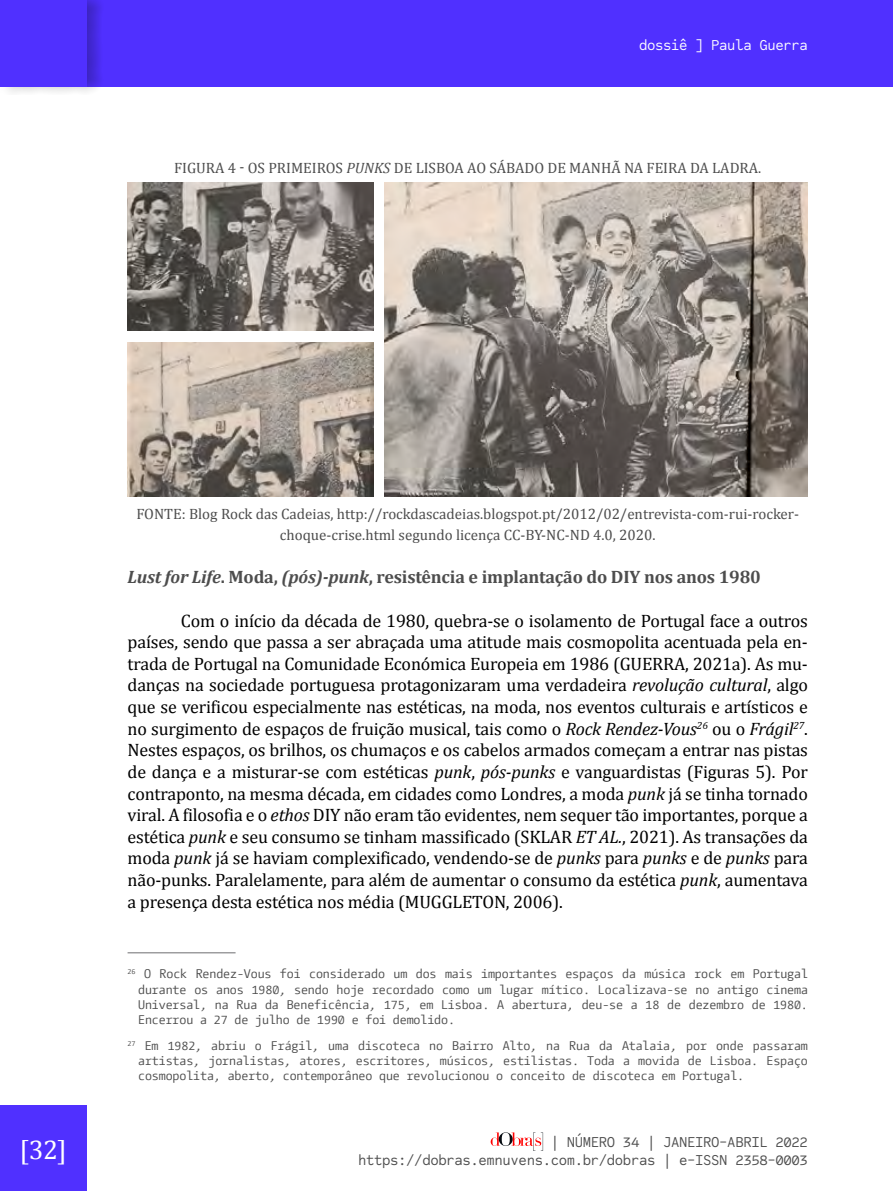
<style>
.page{position:relative;width:893px;height:1191px;background:#fff}
.page>*{position:absolute;margin:0;border:0;box-sizing:border-box;transform-origin:0 0}
.t1{font:27px "Cambria";color:#fff}
.t2{font:18px/21.6px "Cambria";letter-spacing:-.01em;color:#000;text-align:justify}
.t3{font:700 18px "Cambria";letter-spacing:-.01em;color:#4d4d4d}
.t4{font:15px/21.6px "Cambria";color:#4d4d4d;text-align:center}
.t5{font:15px/18px "Code Saver";letter-spacing:-.025em;color:#4d4d4d;text-align:right}
.t6{font:15px "Code Saver";letter-spacing:-.025em;color:#fff}
.t7{font:12.75px/15.3px "Camingo Code";letter-spacing:-.01em;color:#4d4d4d;text-align:justify}
.s1{font-style:italic}
</style>
<div class="page">
<div style="left:0;top:1106px;width:86px;height:85px;background:#5030ff"></div>
<svg style="left:491px;top:1132px;width:52px;height:18px"></svg>
<div style="left:0;top:0;width:893px;height:86px;background:#5030ff"></div>
<div style="left:0;top:0;width:104px;height:95px;background:#000;opacity:.25"></div>
<div style="left:0;top:0;width:86px;height:86px;background:#5030ff"></div>
<img style="left:128px;top:182px;width:245px;height:149px">
<img style="left:128px;top:343px;width:245px;height:154px">
<img style="left:385px;top:182px;width:423px;height:315px">
<hr style="left:128px;top:952px;width:108px;height:1px;background:#6d6e71">
<p class="t6" style="left:639px;top:36px;width:170px">dossiê ] Paula Guerra</p>
<p class="t4" style="left:174px;top:157px;width:589px">FIGURA 4 - OS PRIMEIROS <span class="s1">PUNKS</span> DE LISBOA AO SÁBADO DE MANHÃ NA FEIRA DA LADRA.</p>
<p class="t4" style="left:136px;top:502px;width:664px">FONTE: Blog Rock das Cadeias, http://rockdascadeias.blogspot.pt/2012/02/entrevista-com-rui-rocker&shy;choque-crise.html segundo licença CC-BY-NC-ND 4.0, 2020.</p>
<p class="t3" style="left:128px;top:566px;width:635px"><span class="s1">Lust for Life</span>. Moda, <span class="s1">(pós)-punk</span>, resistência e implantação do DIY nos anos 1980</p>
<p class="t2" style="left:128px;top:609px;width:682px;text-indent:53px">Com o início da década de 1980, quebra-se o isolamento de Portugal face a outros países, sendo que passa a ser abraçada uma atitude mais cosmopolita acentuada pela en&shy;trada de Portugal na Comunidade Económica Europeia em 1986 (GUERRA, 2021a). As mu&shy;danças na sociedade portuguesa protagonizaram uma verdadeira <span class="s1">revolução cultural</span>, algo que se verificou especialmente nas estéticas, na moda, nos eventos culturais e artísticos e no surgimento de espaços de fruição musical, tais como o <span class="s1">Rock Rendez-Vous</span><sup>26</sup> ou o <span class="s1">Frágil</span><sup>27</sup>.<br>Nestes espaços, os brilhos, os chumaços e os cabelos armados começam a entrar nas pistas de dança e a misturar-se com estéticas <span class="s1">punk</span>, <span class="s1">pós-punks</span> e vanguardistas (Figuras 5). Por contraponto, na mesma década, em cidades como Londres, a moda <span class="s1">punk</span> já se tinha tornado viral. A filosofia e o <span class="s1">ethos</span> DIY não eram tão evidentes, nem sequer tão importantes, porque a estética <span class="s1">punk</span> e seu consumo se tinham massificado (SKLAR <span class="s1">ET AL.</span>, 2021). As transações da moda <span class="s1">punk</span> já se haviam complexificado, vendendo-se de <span class="s1">punks</span> para <span class="s1">punks</span> e de <span class="s1">punks</span> para não-punks. Paralelamente, para além de aumentar o consumo da estética <span class="s1">punk</span>, aumentava a presença desta estética nos média (MUGGLETON, 2006).</p>
<p class="t7" style="left:138px;top:965px;width:671px;text-indent:-11px"><sup>26</sup> O Rock Rendez-Vous foi considerado um dos mais importantes espaços da música rock em Portugal durante os anos 1980, sendo hoje recordado como um lugar mítico. Localizava-se no antigo cinema Universal, na Rua da Beneficência, 175, em Lisboa. A abertura, deu-se a 18 de dezembro de 1980.<br>Encerrou a 27 de julho de 1990 e foi demolido.</p>
<p class="t7" style="left:138px;top:1037px;width:671px;text-indent:-11px"><sup>27</sup> Em 1982, abriu o Frágil, uma discoteca no Bairro Alto, na Rua da Atalaia, por onde passaram artistas, jornalistas, atores, escritores, músicos, estilistas. Toda a movida de Lisboa. Espaço cosmopolita, aberto, contemporâneo que revolucionou o conceito de discoteca em Portugal.</p>
<h1 class="t1" style="left:20px;top:1133px;width:49px">[32]</h1>
<p class="t5" style="left:358px;top:1132px;width:451px">| NÚMERO 34 | JANEIRO-ABRIL 2022 https://dobras.emnuvens.com.br/dobras | e-ISSN 2358-0003</p>
</div>
